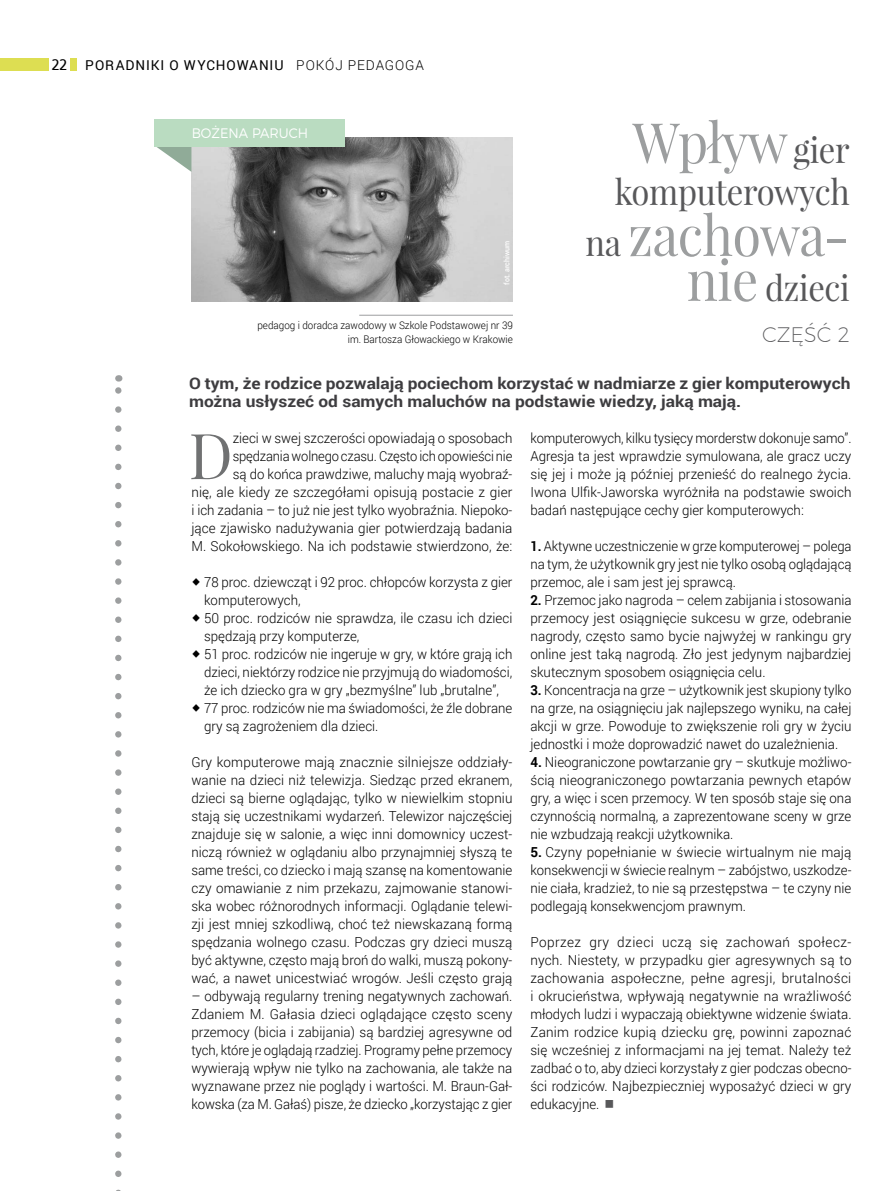
<style>
.page{position:relative;width:893px;height:1191px;background:#fff}
.page>*{position:absolute;margin:0;border:0;box-sizing:border-box;transform-origin:0 0}
.t1{font:63.3px "Playfair Display SC";color:#707172;scale:.96 1}
.t2{font:55.8px "Playfair Display";letter-spacing:-.01em;color:#9c9e9f;scale:.93 1}
.t3{font:35.25px "Playfair Display";letter-spacing:-.01em;color:#58585a;scale:.93 1}
.t4{font:200 21px "Montserrat";color:#58585a}
.t5{font:700 16.05px/18px "Roboto";color:#3e3d40;scale:1.08 1}
.t6{font:300 13.8px/18px "Roboto";color:#000;text-align:justify;scale:.96 1}
.t7{font:300 13.8px/18px "Roboto";color:#000;text-align:justify}
.t8{font:300 13.8px/18px "Roboto";color:#000;text-align:justify;scale:.94 1}
.t9{font:300 13.8px/18px "Roboto";color:#000;text-align:justify;scale:.95 1}
.t10{font:300 13.8px "Montserrat";color:#fff;scale:.94 1}
.t11{font:13.65px "Roboto";letter-spacing:.07em;color:#000}
.t12{font:300 13.65px "Roboto";letter-spacing:.07em;color:#000}
.t13{font:300 10.5px/13.5px "Roboto";color:#000;text-align:right;scale:.94 1}
.t14{font:500 7.5px "Roboto";color:#fff;scale:.94 1}
.s1{font-family:"Ek Mukta";font-size:16.5px}
.s2{font-size:35.25px;color:#58585a}
.s3{font-size:55.8px;color:#9c9e9f}
.s4{font-weight:700}
</style>
<div class="page">
<div style="left:70px;top:58px;width:7px;height:13px;background:#ddde52"></div>
<div style="left:0;top:58px;width:49px;height:13px;background:#ddde52"></div>
<svg style="left:115px;top:388px;width:7px;height:803px"></svg>
<img style="left:192px;top:137px;width:321px;height:164px">
<div style="left:154px;top:119px;width:191px;height:26px;background:#badcc1"></div>
<svg style="left:157px;top:147px;width:34px;height:25px"></svg>
<div style="left:154px;top:126px;width:191px;height:21px;background:#badcc1"></div>
<hr style="left:359px;top:315px;width:154px;height:1px;background:#9c9e9f">
<p class="t11" style="left:51px;top:56px;width:234px"><span class="s1">22</span> PORADNIKI O WYCHOWANIU</p>
<p class="t12" style="left:296px;top:56px;width:129px">POKÓJ PEDAGOGA</p>
<p class="t10" style="left:192px;top:122px;width:126px">BOŻENA PARUCH</p>
<p class="t14" style="left:501px;top:285px;width:48px;rotate:-90deg">fot. archiwum</p>
<p class="t13" style="left:257px;top:318px;width:273px">pedagog i doradca zawodowy w Szkole Podstawowej nr 39 im. Bartosza Głowackiego w Krakowie</p>
<h2 class="t2" style="left:633px;top:107px;width:235px">Wpływ <span class="s2">gier</span></h2>
<h3 class="t3" style="left:615px;top:170px;width:254px">komputerowych</h3>
<h2 class="t2" style="left:585px;top:200px;width:286px"><span class="s2">na</span> zachowa-</h2>
<h3 class="t3" style="left:687px;top:266px;width:177px"><span class="s3">nie</span> dzieci</h3>
<h3 class="t4" style="left:762px;top:319px;width:89px">CZĘŚĆ 2</h3>
<p class="t5" style="left:189px;top:374px;width:614px">O tym, że rodzice pozwalają pociechom korzystać w nadmiarze z gier komputerowych można usłyszeć od samych maluchów na podstawie wiedzy, jaką mają.</p>
<p class="t6" style="left:191px;top:429px;width:336px;text-align:right">zieci w swej szczerości opowiadają o sposobach spędzania wolnego czasu. Często ich opowieści nie<br>są do końca prawdziwe, maluchy mają wyobraź-<br>nię, ale kiedy ze szczegółami opisują postacie z gier i ich zadania – to już nie jest tylko wyobraźnia. Niepoko&shy;jące zjawisko nadużywania gier potwierdzają badania M. Sokołowskiego. Na ich podstawie stwierdzono, że:</p>
<p class="t6" style="left:204px;top:573px;width:323px;text-align:left">78 proc. dziewcząt i 92 proc. chłopców korzysta z gier komputerowych,<br>50 proc. rodziców nie sprawdza, ile czasu ich dzieci spędzają przy komputerze,<br>51 proc. rodziców nie ingeruje w gry, w które grają ich dzieci, niektórzy rodzice nie przyjmują do wiadomości, że ich dziecko gra w gry „bezmyślne” lub „brutalne”, 77 proc. rodziców nie ma świadomości, że źle dobrane gry są zagrożeniem dla dzieci.</p>
<p class="t7" style="left:191px;top:753px;width:323px">Gry komputerowe mają znacznie silniejsze oddziały&shy;wanie na dzieci niż telewizja. Siedząc przed ekranem, dzieci są bierne oglądając, tylko w niewielkim stopniu stają się uczestnikami wydarzeń. Telewizor najczęściej znajduje się w salonie, a więc inni domownicy uczest&shy;niczą również w oglądaniu albo przynajmniej słyszą te same treści, co dziecko i mają szansę na komentowanie czy omawianie z nim przekazu, zajmowanie stanowi&shy;ska wobec różnorodnych informacji. Oglądanie telewi&shy;zji jest mniej szkodliwą, choć też niewskazaną formą spędzania wolnego czasu. Podczas gry dzieci muszą być aktywne, często mają broń do walki, muszą pokony&shy;wać, a nawet unicestwiać wrogów. Jeśli często grają</p>
<p class="t6" style="left:191px;top:987px;width:336px">– odbywają regularny trening negatywnych zachowań.<br>Zdaniem M. Gałasia dzieci oglądające często sceny przemocy (bicia i zabijania) są bardziej agresywne od tych, które je oglądają rzadziej. Programy pełne przemocy wywierają wpływ nie tylko na zachowania, ale także na wyznawane przez nie poglądy i wartości. M. Braun-Gał&shy;kowska (za M. Gałaś) pisze, że dziecko „korzystając z gier</p>
<h1 class="t1" style="left:189px;top:417px;width:47px">D</h1>
<p class="t8" style="left:530px;top:429px;width:343px">komputerowych, kilku tysięcy morderstw dokonuje samo”.<br>Agresja ta jest wprawdzie symulowana, ale gracz uczy się jej i może ją później przenieść do realnego życia.<br>Iwona Ulfik-Jaworska wyróżniła na podstawie swoich badań następujące cechy gier komputerowych:</p>
<p class="t8" style="left:530px;top:537px;width:343px"><span class="s4">1.</span> Aktywne uczestniczenie w grze komputerowej – polega na tym, że użytkownik gry jest nie tylko osobą oglądającą przemoc, ale i sam jest jej sprawcą.</p>
<p class="t6" style="left:530px;top:591px;width:336px"><span class="s4">2.</span> Przemoc jako nagroda – celem zabijania i stosowania przemocy jest osiągnięcie sukcesu w grze, odebranie nagrody, często samo bycie najwyżej w rankingu gry online jest taką nagrodą. Zło jest jedynym najbardziej skutecznym sposobem osiągnięcia celu.</p>
<p class="t9" style="left:530px;top:681px;width:340px"><span class="s4">3.</span> Koncentracja na grze – użytkownik jest skupiony tylko na grze, na osiągnięciu jak najlepszego wyniku, na całej akcji w grze. Powoduje to zwiększenie roli gry w życiu jednostki i może doprowadzić nawet do uzależnienia.</p>
<p class="t6" style="left:530px;top:753px;width:336px"><span class="s4">4.</span> Nieograniczone powtarzanie gry – skutkuje możliwo&shy;ścią nieograniczonego powtarzania pewnych etapów gry, a więc i scen przemocy. W ten sposób staje się ona czynnością normalną, a zaprezentowane sceny w grze nie wzbudzają reakcji użytkownika.</p>
<p class="t7" style="left:530px;top:843px;width:323px"><span class="s4">5.</span> Czyny popełnianie w świecie wirtualnym nie mają konsekwencji w świecie realnym – zabójstwo, uszkodze&shy;nie ciała, kradzież, to nie są przestępstwa – te czyny nie podlegają konsekwencjom prawnym.</p>
<p class="t7" style="left:530px;top:933px;width:323px">Poprzez gry dzieci uczą się zachowań społecz&shy;nych. Niestety, w przypadku gier agresywnych są to zachowania aspołeczne, pełne agresji, brutalności i okrucieństwa, wpływają negatywnie na wrażliwość młodych ludzi i wypaczają obiektywne widzenie świata.<br>Zanim rodzice kupią dziecku grę, powinni zapoznać się wcześniej z informacjami na jej temat. Należy też zadbać o to, aby dzieci korzystały z gier podczas obecno&shy;ści rodziców. Najbezpieczniej wyposażyć dzieci w gry edukacyjne.</p>
</div>
